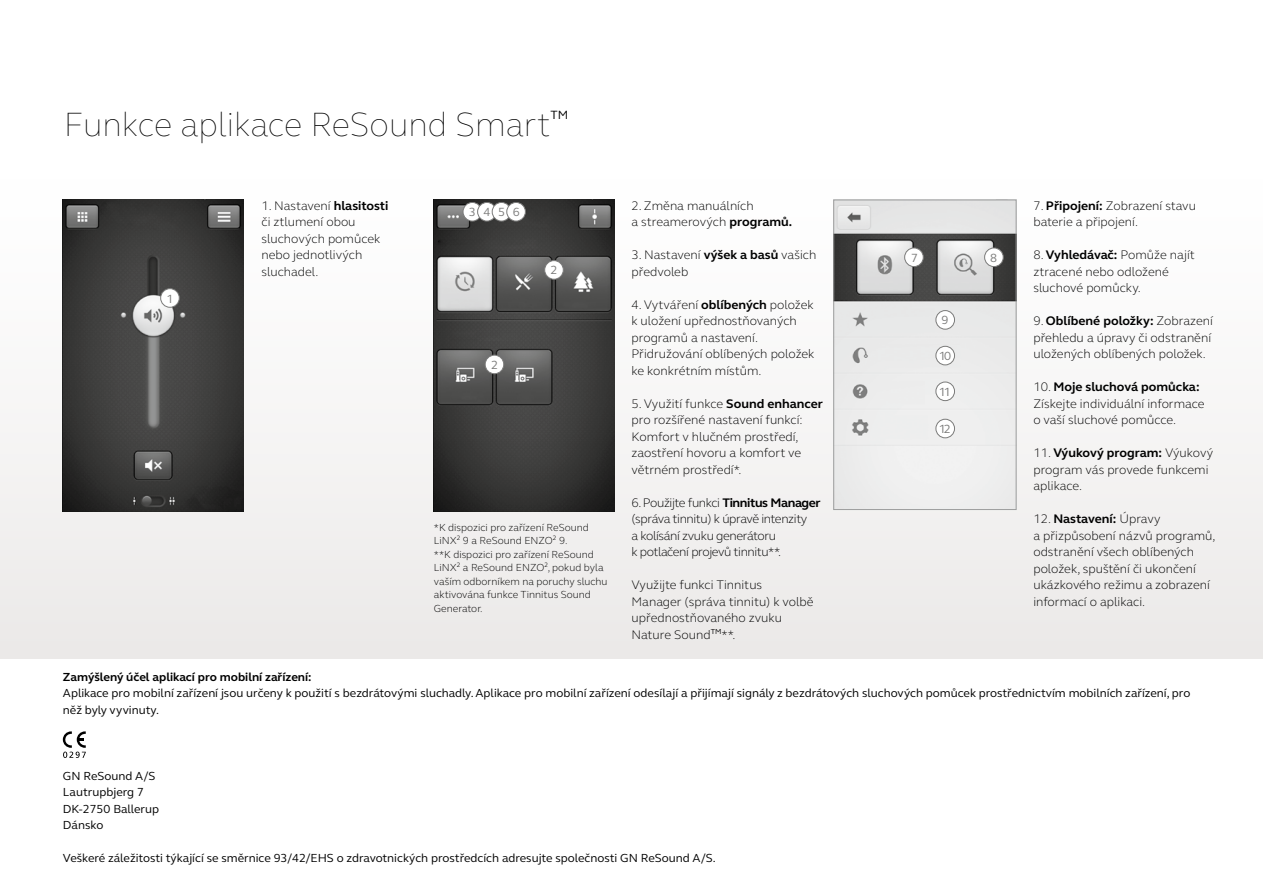
<style>
.page{position:relative;width:1263px;height:893px;background:#fff}
.page>*{position:absolute;margin:0;border:0;box-sizing:border-box;transform-origin:0 0}
.t1{font:100 34.5px "GN Elliot";color:#000}
.t2{font:300 12.75px/16.5px "GN Elliot";color:#000}
.t3{font:300 12.75px/16.5px "GN Elliot";letter-spacing:-.03em;color:#000}
.t4{font:12.3px "GN Elliot";color:#000}
.t5{font:12.15px "GN Elliot";letter-spacing:.25em;color:#7b7b7a}
.t6{font:12px/16.5px "GN Elliot";color:#000}
.t7{font:700 12px "GN Elliot";color:#000}
.t8{font:300 10.5px/13.5px "GN Elliot";color:#000}
.s1{font-weight:700}
</style>
<div class="page">
<div style="left:0;top:179px;width:1263px;height:480px;background:#f4f3f2"></div>
<img style="left:434px;top:200px;width:181px;height:311px">
<img style="left:835px;top:202px;width:179px;height:306px">
<div style="left:833px;top:200px;width:183px;height:310px;border:1px solid #9c9d9d"></div>
<img style="left:63px;top:200px;width:181px;height:311px">
<svg style="left:63px;top:731px;width:23px;height:27px"></svg>
<div style="left:936px;top:419px;width:18px;height:19px;background:#fff;border-radius:50%"></div>
<div style="left:935px;top:419px;width:20px;height:19px;border:1px solid #7b7b7a;border-radius:50%"></div>
<div style="left:485px;top:355px;width:19px;height:19px;background:#fff;border-radius:50%"></div>
<div style="left:485px;top:355px;width:19px;height:19px;border:1px solid #7b7b7a;border-radius:50%"></div>
<div style="left:545px;top:261px;width:18px;height:18px;background:#fff;border-radius:50%"></div>
<div style="left:544px;top:260px;width:20px;height:20px;border:1px solid #7b7b7a;border-radius:50%"></div>
<div style="left:463px;top:202px;width:19px;height:19px;background:#fff;border-radius:50%"></div>
<div style="left:463px;top:202px;width:19px;height:19px;border:1px solid #7b7b7a;border-radius:50%"></div>
<div style="left:478px;top:202px;width:18px;height:19px;background:#fff;border-radius:50%"></div>
<div style="left:477px;top:202px;width:20px;height:19px;border:1px solid #7b7b7a;border-radius:50%"></div>
<div style="left:492px;top:202px;width:19px;height:19px;background:#fff;border-radius:50%"></div>
<div style="left:492px;top:202px;width:19px;height:19px;border:1px solid #7b7b7a;border-radius:50%"></div>
<div style="left:507px;top:202px;width:18px;height:19px;background:#fff;border-radius:50%"></div>
<div style="left:506px;top:202px;width:20px;height:19px;border:1px solid #7b7b7a;border-radius:50%"></div>
<div style="left:936px;top:382px;width:18px;height:19px;background:#fff;border-radius:50%"></div>
<div style="left:935px;top:382px;width:20px;height:19px;border:1px solid #7b7b7a;border-radius:50%"></div>
<div style="left:936px;top:346px;width:18px;height:19px;background:#fff;border-radius:50%"></div>
<div style="left:935px;top:346px;width:20px;height:19px;border:1px solid #7b7b7a;border-radius:50%"></div>
<div style="left:936px;top:311px;width:18px;height:18px;background:#fff;border-radius:50%"></div>
<div style="left:935px;top:310px;width:20px;height:20px;border:1px solid #7b7b7a;border-radius:50%"></div>
<div style="left:984px;top:248px;width:19px;height:19px;background:#fff;border-radius:50%"></div>
<div style="left:984px;top:248px;width:19px;height:19px;border:1px solid #7b7b7a;border-radius:50%"></div>
<div style="left:905px;top:248px;width:18px;height:19px;background:#fff;border-radius:50%"></div>
<div style="left:904px;top:248px;width:20px;height:19px;border:1px solid #7b7b7a;border-radius:50%"></div>
<div style="left:161px;top:289px;width:18px;height:18px;background:#fff;border-radius:50%"></div>
<div style="left:160px;top:288px;width:20px;height:20px;border:1px solid #7b7b7a;border-radius:50%"></div>
<h1 class="t1" style="left:64px;top:102px;width:488px">Funkce aplikace ReSound Smart</h1>
<p class="t4" style="left:551px;top:107px;width:19px">TM</p>
<p class="t5" style="left:167px;top:290px;width:8px">1</p>
<p class="t2" style="left:262px;top:197px;width:128px">1. Nastavení <span class="s1">hlasitosti </span>či ztlumení obou sluchových pomůcek nebo jednotlivých sluchadel.</p>
<p class="t5" style="left:469px;top:204px;width:52px">3456</p>
<p class="t5" style="left:551px;top:262px;width:8px">2</p>
<p class="t5" style="left:491px;top:357px;width:8px">2</p>
<p class="t8" style="left:434px;top:520px;width:175px">*K dispozici pro zařízení ReSound<br>LiNX² 9 a ReSound ENZO² 9.<br>**K dispozici pro zařízení ReSound<br>LiNX² a ReSound ENZO², pokud byla vaším odborníkem na poruchy sluchu aktivována funkce Tinnitus Sound<br>Generator.</p>
<p class="t2" style="left:631px;top:197px;width:162px">2. Změna manuálních<br>a streamerových <span class="s1">programů.</span></p>
<p class="t2" style="left:631px;top:246px;width:186px">3. Nastavení <span class="s1">výšek a basů</span> vašich předvoleb</p>
<p class="t2" style="left:631px;top:296px;width:185px">4. Vytváření <span class="s1">oblíbených</span> položek k uložení upřednostňovaných programů a nastavení.<br>Přidružování oblíbených položek ke konkrétním místům.</p>
<p class="t2" style="left:631px;top:395px;width:193px">5. Využití funkce <span class="s1">Sound enhancer </span>pro rozšířené nastavení funkcí:<br>Komfort v hlučném prostředí, zaostření hovoru a komfort ve větrném prostředí*.</p>
<p class="t3" style="left:631px;top:494px;width:191px">6. Použijte funkci <span class="s1">Tinnitus Manager </span>(správa tinnitu) k úpravě intenzity<br>a kolísání zvuku generátoru<br>k potlačení projevů tinnitu**.</p>
<p class="t2" style="left:631px;top:576px;width:184px">Využijte funkci Tinnitus<br>Manager (správa tinnitu) k volbě upřednostňovaného zvuku<br>Nature Sound<sup>TM</sup>**.</p>
<p class="t5" style="left:911px;top:250px;width:8px">7</p>
<p class="t5" style="left:990px;top:250px;width:8px">8</p>
<p class="t5" style="left:941px;top:312px;width:8px">9</p>
<p class="t5" style="left:939px;top:348px;width:14px">10</p>
<p class="t5" style="left:939px;top:384px;width:13px">11</p>
<p class="t5" style="left:939px;top:421px;width:14px">12</p>
<p class="t2" style="left:1033px;top:197px;width:164px">7. <span class="s1">Připojení:</span> Zobrazení stavu baterie a připojení.</p>
<p class="t2" style="left:1033px;top:246px;width:163px">8. <span class="s1">Vyhledávač:</span> Pomůže najít ztracené nebo odložené sluchové pomůcky.</p>
<p class="t2" style="left:1033px;top:312px;width:181px">9. <span class="s1">Oblíbené položky:</span> Zobrazení přehledu a úpravy či odstranění uložených oblíbených položek.</p>
<p class="t2" style="left:1033px;top:378px;width:173px">10. <span class="s1">Moje sluchová pomůcka:<br></span>Získejte individuální informace o vaší sluchové pomůcce.</p>
<p class="t2" style="left:1033px;top:444px;width:181px">11. <span class="s1">Výukový program:</span> Výukový program vás provede funkcemi aplikace.</p>
<p class="t2" style="left:1033px;top:510px;width:184px">12. <span class="s1">Nastavení:</span> Úpravy<br>a přizpůsobení názvů programů, odstranění všech oblíbených položek, spuštění či ukončení ukázkového režimu a zobrazení informací o aplikaci.</p>
<p class="t7" style="left:63px;top:669px;width:250px">Zamýšlený účel aplikací pro mobilní zařízení:</p>
<p class="t6" style="left:63px;top:685px;width:1129px">Aplikace pro mobilní zařízení jsou určeny k použití s bezdrátovými sluchadly. Aplikace pro mobilní zařízení odesílají a přijímají signály z bezdrátových sluchových pomůcek prostřednictvím mobilních zařízení, pro něž byly vyvinuty.</p>
<p class="t6" style="left:63px;top:767px;width:98px">GN ReSound A/S<br>Lautrupbjerg 7<br>DK-2750 Ballerup<br>Dánsko</p>
<p class="t6" style="left:63px;top:850px;width:654px">Veškeré záležitosti týkající se směrnice 93/42/EHS o zdravotnických prostředcích adresujte společnosti GN ReSound A/S.</p>
</div>
